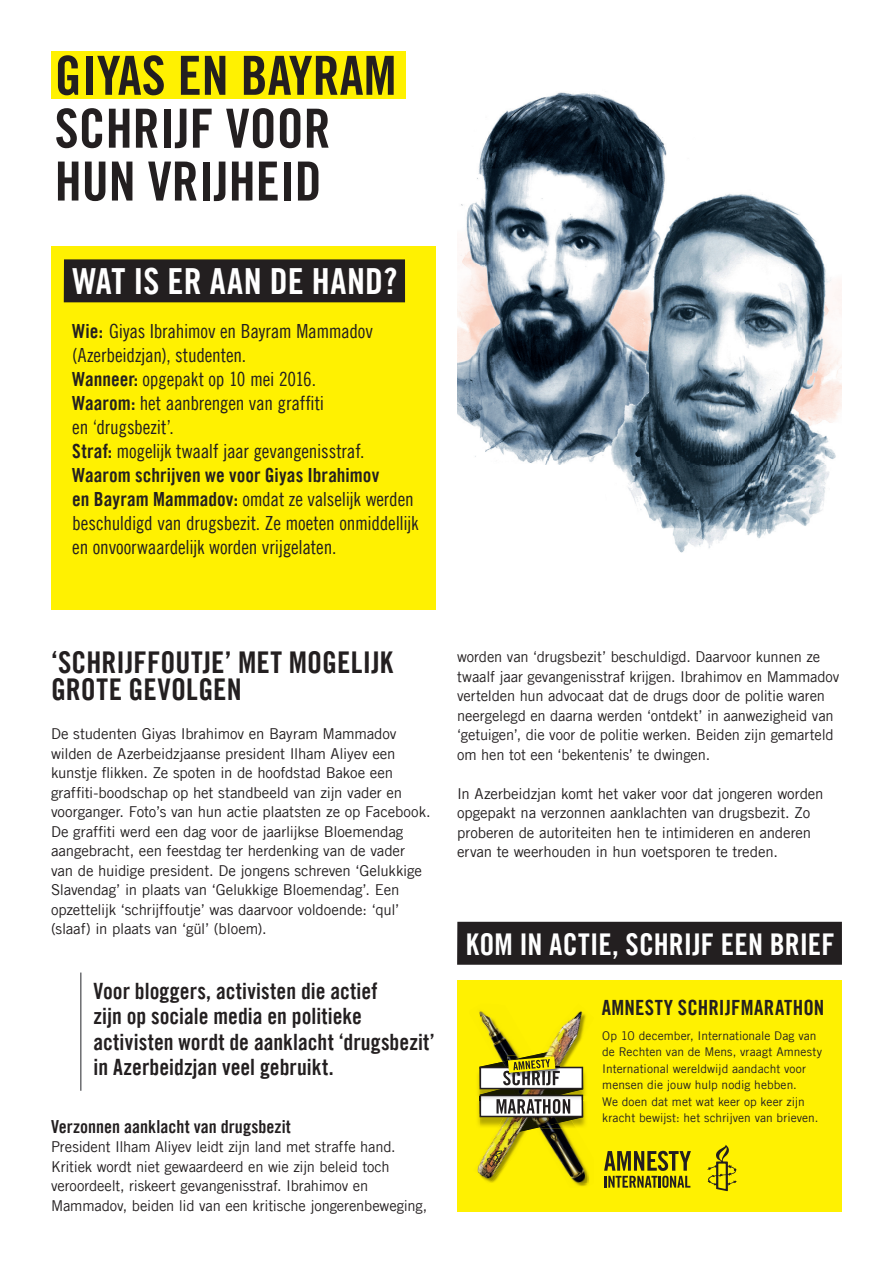
<style>
.page{position:relative;width:893px;height:1263px;background:#fff}
.page>*{position:absolute;margin:0;border:0;box-sizing:border-box;transform-origin:0 0}
.t1{font:54px/52.8px "Amnesty Trade Gothic Bd Cn 20";color:#231f20}
.t2{font:36px "Amnesty Trade Gothic Bd Cn 20";letter-spacing:.005em;color:#fff}
.t3{font:30px/27px "Amnesty Trade Gothic Bd Cn 20";letter-spacing:.005em;color:#231f20}
.t4{font:30px "Amnesty Trade Gothic Bd Cn 20";color:#fff}
.t5{font:22.5px/25.5px "Amnesty Trade Gothic Bd Cn 20";color:#231f20}
.t6{font:21px "Amnesty Trade Gothic Bd Cn 20";letter-spacing:.015em;color:#231f20}
.t7{font:19.5px/24px "Amnesty Trade Gothic Cn 18";letter-spacing:-.01em;color:#231f20}
.t8{font:19.5px "Amnesty Trade Gothic Bd Cn 20";color:#231f20}
.t9{font:18px "Amnesty Trade Gothic Bd Cn 20";letter-spacing:.005em;color:#231f20}
.t10{font:15px/19.5px "Amnesty Trade Gothic";letter-spacing:-.01em;color:#231f20}
.t11{font:12px/16.5px "Amnesty Trade Gothic";letter-spacing:.005em;color:#231f20}
.s1{font-family:"Amnesty Trade Gothic Bd Cn 20"}
</style>
<div class="page">
<div style="left:457px;top:980px;width:385px;height:232px;background:#fff101"></div>
<div style="left:457px;top:922px;width:385px;height:43px;background:#231f20"></div>
<div style="left:51px;top:51px;width:354px;height:48px;background:#fff101"></div>
<div style="left:51px;top:247px;width:385px;height:363px;background:#fff101"></div>
<div style="left:64px;top:259px;width:341px;height:43px;background:#231f20"></div>
<hr style="left:80px;top:972px;width:2px;height:119px;background:#6c6d70">
<svg style="left:707px;top:1145px;width:30px;height:46px"></svg>
<svg style="left:604px;top:1151px;width:87px;height:37px"></svg>
<img style="left:480px;top:1012px;width:36px;height:39px">
<img style="left:547px;top:1012px;width:39px;height:39px">
<img style="left:477px;top:1051px;width:112px;height:135px">
<img style="left:457px;top:92px;width:385px;height:461px">
<h1 class="t1" style="left:55px;top:49px;width:343px">GIYAS EN BAYRAM<br>SCHRIJF VOOR<br>HUN VRIJHEID</h1>
<h2 class="t2" style="left:72px;top:259px;width:326px">WAT IS ER AAN DE HAND?</h2>
<h3 class="t7" style="left:72px;top:319px;width:302px"><span class="s1">Wie:</span> Giyas Ibrahimov en Bayram Mammadov (Azerbeidzjan), studenten.<br><span class="s1">Wanneer:</span> opgepakt op 10 mei 2016.<br><span class="s1">Waarom:</span> het aanbrengen van graffiti<br>en ‘drugsbezit’.<br><span class="s1">Straf:</span> mogelijk twaalf jaar gevangenisstraf.</h3>
<h3 class="t8" style="left:72px;top:464px;width:308px">Waarom schrijven we voor Giyas Ibrahimov</h3>
<h3 class="t7" style="left:72px;top:487px;width:348px"><span class="s1">en Bayram Mammadov:</span> omdat ze valselijk werden beschuldigd van drugsbezit. Ze moeten onmiddellijk en onvoorwaardelijk worden vrijgelaten.</h3>
<h3 class="t3" style="left:51px;top:648px;width:344px">‘SCHRIJFFOUTJE’ MET MOGELIJK<br>GROTE GEVOLGEN</h3>
<p class="t10" style="left:51px;top:724px;width:381px">De studenten Giyas Ibrahimov en Bayram Mammadov wilden de Azerbeidzjaanse president Ilham Aliyev een kunstje flikken. Ze spoten in de hoofdstad Bakoe een graffiti-boodschap op het standbeeld van zijn vader en voorganger. Foto’s van hun actie plaatsten ze op Facebook.<br>De graffiti werd een dag voor de jaarlijkse Bloemendag aangebracht, een feestdag ter herdenking van de vader van de huidige president. De jongens schreven ‘Gelukkige Slavendag’ in plaats van ‘Gelukkige Bloemendag’. Een opzettelijk ‘schrijffoutje’ was daarvoor voldoende: ‘qul’ (slaaf) in plaats van ‘gül’ (bloem).</p>
<h3 class="t5" style="left:94px;top:977px;width:343px">Voor bloggers, activisten die actief<br>zijn op sociale media en politieke activisten wordt de aanklacht ‘drugsbezit’ in Azerbeidzjan veel gebruikt.</h3>
<p class="t9" style="left:51px;top:1115px;width:241px">Verzonnen aanklacht van drugsbezit</p>
<p class="t10" style="left:51px;top:1137px;width:378px">President Ilham Aliyev leidt zijn land met straffe hand.<br>Kritiek wordt niet gewaardeerd en wie zijn beleid toch veroordeelt, riskeert gevangenisstraf. Ibrahimov en Mammadov, beiden lid van een kritische jongerenbeweging,</p>
<p class="t10" style="left:457px;top:647px;width:384px">worden van ‘drugsbezit’ beschuldigd. Daarvoor kunnen ze twaalf jaar gevangenisstraf krijgen. Ibrahimov en Mammadov vertelden hun advocaat dat de drugs door de politie waren neergelegd en daarna werden ‘ontdekt’ in aanwezigheid van ‘getuigen’, die voor de politie werken. Beiden zijn gemarteld om hen tot een ‘bekentenis’ te dwingen.</p>
<p class="t10" style="left:457px;top:783px;width:368px">In Azerbeidzjan komt het vaker voor dat jongeren worden opgepakt na verzonnen aanklachten van drugsbezit. Zo proberen de autoriteiten hen te intimideren en anderen ervan te weerhouden in hun voetsporen te treden.</p>
<h3 class="t4" style="left:466px;top:926px;width:370px">KOM IN ACTIE, SCHRIJF EEN BRIEF</h3>
<h3 class="t6" style="left:602px;top:995px;width:224px">AMNESTY SCHRIJFMARATHON</h3>
<p class="t11" style="left:602px;top:1027px;width:221px">Op 10 december, Internationale Dag van de Rechten van de Mens, vraagt Amnesty International wereldwijd aandacht voor mensen die jouw hulp nodig hebben.<br>We doen dat met wat keer op keer zijn kracht bewijst: het schrijven van brieven.</p>
</div>
